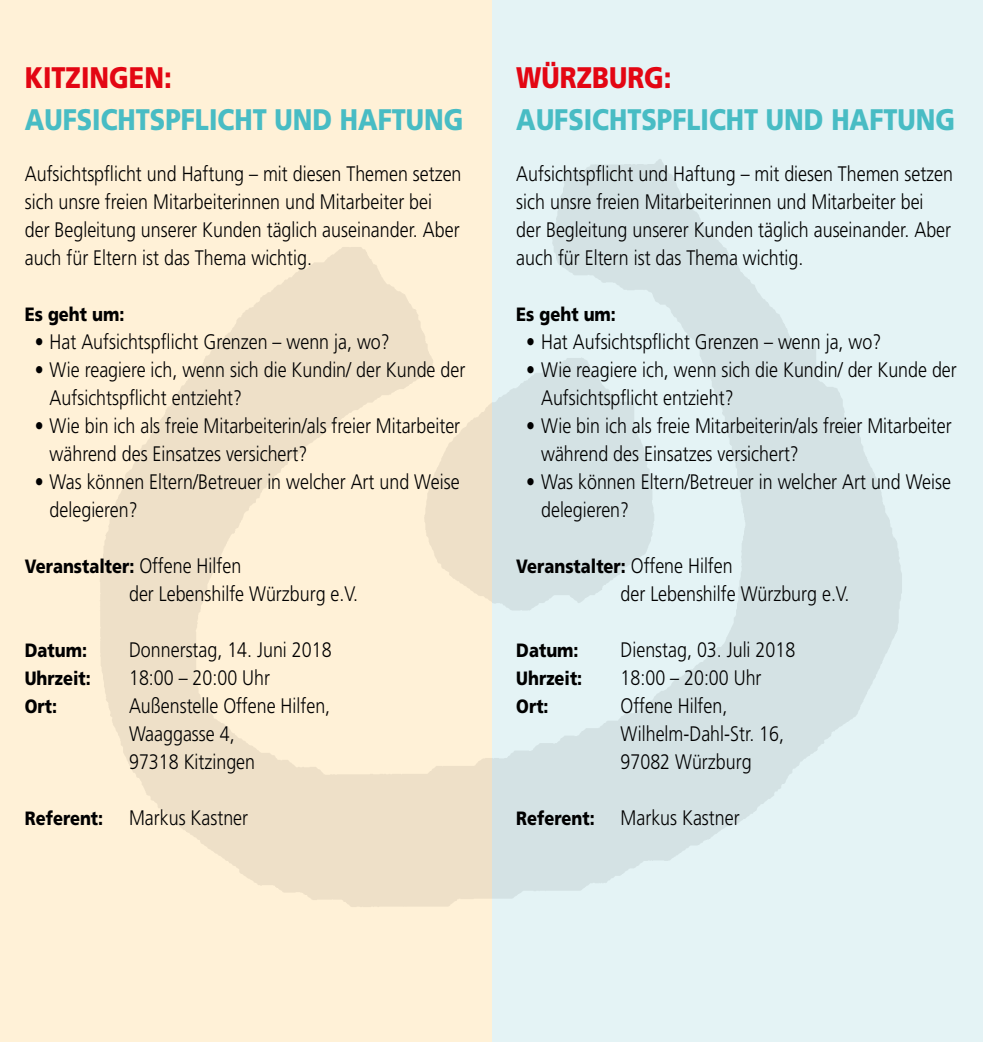
<style>
.page{position:relative;width:983px;height:1042px;background:#fff}
.page>*{position:absolute;margin:0;border:0;box-sizing:border-box;transform-origin:0 0}
.t1{font:900 29.75px "Frutiger";color:#48bcc4;scale:.85 1}
.t2{font:900 29.75px "Frutiger";color:#e30613;scale:.85 1}
.t3{font:300 21px/28px "Frutiger";color:#000;scale:.85 1}
.t4{font:900 19.25px "Frutiger";color:#000;scale:.85 1}
.s1{font-weight:300;font-size:21px}
.s2{font-weight:900;font-size:19.25px}
</style>
<div class="page">
<div style="left:491px;top:0;width:491px;height:1042px;background:#e4f3f5"></div>
<div style="left:0;top:0;width:491px;height:1042px;background:#fff1d7"></div>
<img style="left:100px;top:109px;width:802px;height:862px">
<h1 class="t2" style="left:25px;top:60px;width:174px">Kitzingen:</h1>
<h1 class="t1" style="left:25px;top:102px;width:517px">Aufsichtspflicht und Haftung</h1>
<p class="t3" style="left:25px;top:160px;width:515px">Aufsichtspflicht und Haftung – mit diesen Themen setzen sich unsre freien Mitarbeiterinnen und Mitarbeiter bei der Begleitung unserer Kunden täglich auseinander. Aber auch für Eltern ist das Thema wichtig.</p>
<p class="t4" style="left:25px;top:303px;width:119px">Es geht um:</p>
<p class="t3" style="left:35px;top:328px;width:419px">• Hat Aufsichtspflicht Grenzen – wenn ja, wo?</p>
<p class="t3" style="left:50px;top:356px;width:490px;text-indent:-15px">• Wie reagiere ich, wenn sich die Kundin/ der Kunde der<br>Aufsichtspflicht entzieht?</p>
<p class="t3" style="left:50px;top:412px;width:484px;text-indent:-15px">• Wie bin ich als freie Mitarbeiterin/als freier Mitarbeiter während des Einsatzes versichert?</p>
<p class="t3" style="left:50px;top:468px;width:483px;text-indent:-15px">• Was können Eltern/Betreuer in welcher Art und Weise delegieren?</p>
<p class="t4" style="left:25px;top:555px;width:256px">Veranstalter: <span class="s1">Offene Hilfen</span></p>
<p class="t3" style="left:129px;top:580px;width:271px">der Lebenshilfe Würzburg e.V.</p>
<p class="t4" style="left:25px;top:639px;width:75px">Datum:</p>
<p class="t3" style="left:129px;top:636px;width:240px">Donnerstag, 14. Juni 2018</p>
<p class="t4" style="left:25px;top:667px;width:79px">Uhrzeit:</p>
<p class="t3" style="left:129px;top:664px;width:167px">18:00 – 20:00 Uhr</p>
<p class="t4" style="left:25px;top:695px;width:39px">Ort:</p>
<p class="t3" style="left:129px;top:692px;width:238px">Außenstelle Offene Hilfen,<br>Waaggasse 4,<br>97318 Kitzingen</p>
<p class="t3" style="left:25px;top:804px;width:264px"><span class="s2">Referent:</span> Markus Kastner</p>
<h1 class="t2" style="left:516px;top:60px;width:72px">WÜRZBURG</h1>
<h1 class="t2" style="left:663px;top:60px;width:11px">:</h1>
<h1 class="t1" style="left:516px;top:102px;width:517px">Aufsichtspflicht und Haftung</h1>
<p class="t3" style="left:516px;top:160px;width:515px">Aufsichtspflicht und Haftung – mit diesen Themen setzen sich unsre freien Mitarbeiterinnen und Mitarbeiter bei der Begleitung unserer Kunden täglich auseinander. Aber auch für Eltern ist das Thema wichtig.</p>
<p class="t4" style="left:516px;top:303px;width:119px">Es geht um:</p>
<p class="t3" style="left:526px;top:328px;width:419px">• Hat Aufsichtspflicht Grenzen – wenn ja, wo?</p>
<p class="t3" style="left:541px;top:356px;width:490px;text-indent:-15px">• Wie reagiere ich, wenn sich die Kundin/ der Kunde der<br>Aufsichtspflicht entzieht?</p>
<p class="t3" style="left:541px;top:412px;width:484px;text-indent:-15px">• Wie bin ich als freie Mitarbeiterin/als freier Mitarbeiter während des Einsatzes versichert?</p>
<p class="t3" style="left:541px;top:468px;width:483px;text-indent:-15px">• Was können Eltern/Betreuer in welcher Art und Weise delegieren?</p>
<p class="t4" style="left:516px;top:555px;width:256px">Veranstalter: <span class="s1">Offene Hilfen</span></p>
<p class="t3" style="left:620px;top:580px;width:271px">der Lebenshilfe Würzburg e.V.</p>
<p class="t4" style="left:516px;top:639px;width:75px">Datum:</p>
<p class="t3" style="left:620px;top:636px;width:207px">Dienstag, 03. Juli 2018</p>
<p class="t4" style="left:516px;top:667px;width:79px">Uhrzeit:</p>
<p class="t3" style="left:620px;top:664px;width:167px">18:00 – 20:00 Uhr</p>
<p class="t4" style="left:516px;top:695px;width:39px">Ort:</p>
<p class="t3" style="left:620px;top:692px;width:194px">Offene Hilfen,<br>Wilhelm-Dahl-Str. 16,<br>97082 Würzburg</p>
<p class="t3" style="left:516px;top:804px;width:264px"><span class="s2">Referent:</span> Markus Kastner</p>
</div>
